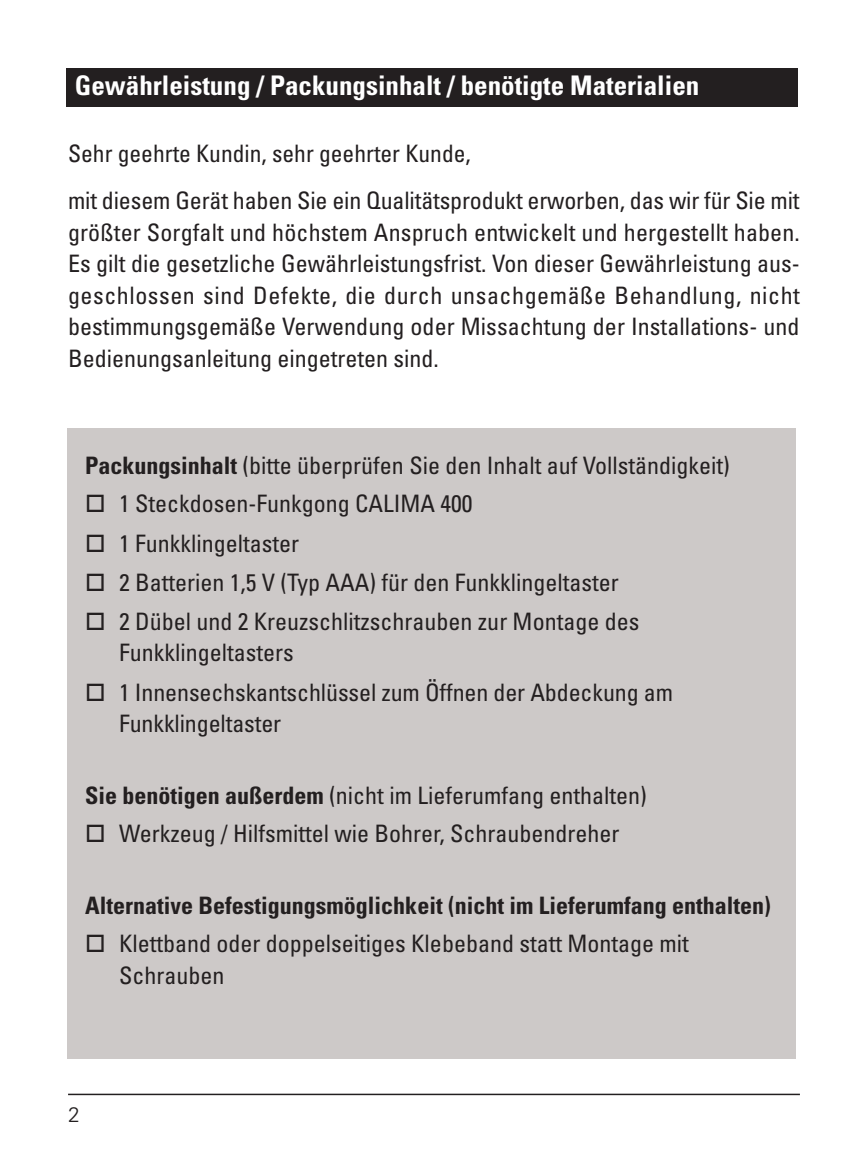
<style>
.page{position:relative;width:851px;height:1149px;background:#fff}
.page>*{position:absolute;margin:0;border:0;box-sizing:border-box;transform-origin:0 0}
.t1{font:700 condensed 27px "Univers LT Std";color:#fff}
.t2{font:condensed 24px/31.5px "Univers LT Std";color:#231f20}
.t3{font:700 condensed 24px "Univers LT Std";color:#231f20}
.t4{font:300 21px "Univers LT Std";color:#231f20}
.s1{font-weight:700}
</style>
<div class="page">
<hr style="left:68px;top:1093px;width:731px;height:1px;background:#231f20">
<div style="left:67px;top:428px;width:729px;height:630px;background:#cdc9c8"></div>
<div style="left:66px;top:68px;width:732px;height:38px;background:#231f20"></div>
<p class="t1" style="left:75px;top:69px;width:626px">Gewährleistung / Packungsinhalt / benötigte Materialien</p>
<p class="t2" style="left:68px;top:129px;width:733px;line-height:47.4px">Sehr geehrte Kundin, sehr geehrter Kunde,<br>mit diesem Gerät haben Sie ein Qualitätsprodukt erworben, das wir für Sie mit</p>
<p class="t2" style="left:68px;top:216px;width:733px;text-align:justify">größter Sorgfalt und höchstem Anspruch entwickelt und hergestellt haben.<br>Es gilt die gesetzliche Gewährleistungsfrist. Von dieser Gewährleistung aus&shy;geschlossen sind Defekte, die durch unsachgemäße Behandlung, nicht bestimmungsgemäße Verwendung oder Missachtung der Installations- und Bedienungsanleitung eingetreten sind.</p>
<p class="t2" style="left:85px;top:449px;width:646px"><span class="s1">Packungsinhalt</span> (bitte überprüfen Sie den Inhalt auf Vollständigkeit)</p>
<p class="t2" style="left:85px;top:487px;width:389px">□ 1 Steckdosen-Funkgong CALIMA 400</p>
<p class="t2" style="left:85px;top:526px;width:215px">□ 1 Funkklingeltaster</p>
<p class="t2" style="left:85px;top:566px;width:535px">□ 2 Batterien 1,5 V (Typ AAA) für den Funkklingeltaster</p>
<p class="t2" style="left:119px;top:605px;width:521px;text-indent:-34px">□ 2 Dübel und 2 Kreuzschlitzschrauben zur Montage des<br>Funkklingeltasters</p>
<p class="t2" style="left:119px;top:675px;width:555px;text-indent:-34px">□ 1 Innensechskantschlüssel zum Öffnen der Abdeckung am<br>Funkklingeltaster</p>
<p class="t2" style="left:85px;top:778px;width:563px"><span class="s1">Sie benötigen außerdem</span> (nicht im Lieferumfang enthalten)</p>
<p class="t2" style="left:85px;top:817px;width:536px">□ Werkzeug / Hilfsmittel wie Bohrer, Schraubendreher</p>
<p class="t3" style="left:85px;top:890px;width:687px">Alternative Befestigungsmöglichkeit (nicht im Lieferumfang enthalten)</p>
<p class="t2" style="left:119px;top:927px;width:571px;text-indent:-34px">□ Klettband oder doppelseitiges Klebeband statt Montage mit<br>Schrauben</p>
<p class="t4" style="left:68px;top:1101px;width:13px">2</p>
</div>
